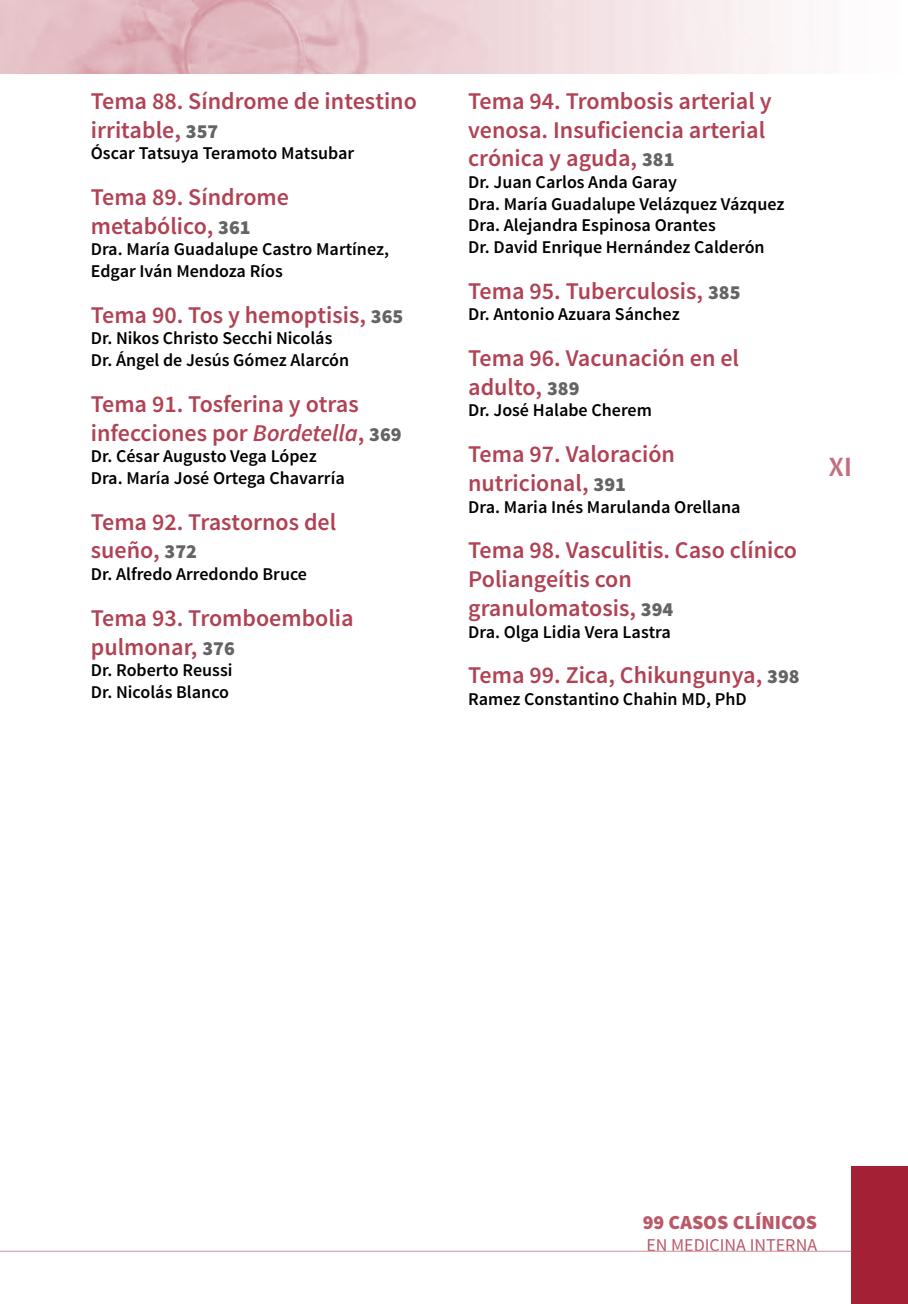
<style>
.page{position:relative;width:908px;height:1304px;background:#fff}
.page>*{position:absolute;margin:0;border:0;box-sizing:border-box;transform-origin:0 0}
.t1{font:500 28px "Amplitude";color:#c36e7c}
.t2{font:600 24px/28.8px "Source Sans Pro";color:#b04254}
.t3{font:900 20px "Source Sans Pro";color:#ba5868}
.t4{font:600 18px/21.6px "Source Sans Pro";color:#000}
.t5{font:18px "Source Sans Pro";color:#ba5868}
.s1{font-weight:900;font-size:20px;color:#636466}
.s2{font-style:italic}
</style>
<div class="page">
<img style="left:0;top:0;width:775px;height:74px">
<hr style="left:0;top:1251px;width:850px;height:1px;background:#d1909a">
<div style="left:850px;top:1166px;width:57px;height:138px;background:#a32035"></div>
<h2 class="t2" style="left:91px;top:87px;width:327px">Tema 88. Síndrome de intestino irritable, <span class="s1">357</span></h2>
<p class="t4" style="left:91px;top:143px;width:265px">Óscar Tatsuya Teramoto Matsubar</p>
<h2 class="t2" style="left:91px;top:183px;width:200px">Tema 89. Síndrome metabólico, <span class="s1">361</span></h2>
<p class="t4" style="left:91px;top:239px;width:300px">Dra. María Guadalupe Castro Martínez,<br>Edgar Iván Mendoza Ríos</p>
<h2 class="t2" style="left:91px;top:301px;width:314px">Tema 90. Tos y hemoptisis, <span class="s1">365</span></h2>
<p class="t4" style="left:91px;top:328px;width:260px">Dr. Nikos Christo Secchi Nicolás<br>Dr. Ángel de Jesús Gómez Alarcón</p>
<h2 class="t2" style="left:91px;top:390px;width:312px">Tema 91. Tosferina y otras infecciones por <span class="s2">Bordetella</span>, <span class="s1">369</span></h2>
<p class="t4" style="left:91px;top:446px;width:255px">Dr. César Augusto Vega López<br>Dra. María José Ortega Chavarría</p>
<h2 class="t2" style="left:91px;top:508px;width:247px">Tema 92. Trastornos del sueño, <span class="s1">372</span></h2>
<p class="t4" style="left:91px;top:564px;width:218px">Dr. Alfredo Arredondo Bruce</p>
<h2 class="t2" style="left:91px;top:604px;width:264px">Tema 93. Tromboembolia pulmonar, <span class="s1">376</span></h2>
<p class="t4" style="left:91px;top:660px;width:143px">Dr. Roberto Reussi<br>Dr. Nicolás Blanco</p>
<h2 class="t2" style="left:468px;top:87px;width:305px">Tema 94. Trombosis arterial y venosa. Insuficiencia arterial crónica y aguda, <span class="s1">381</span></h2>
<p class="t4" style="left:468px;top:172px;width:318px">Dr. Juan Carlos Anda Garay<br>Dra. María Guadalupe Velázquez Vázquez Dra. Alejandra Espinosa Orantes<br>Dr. David Enrique Hernández Calderón</p>
<h2 class="t2" style="left:468px;top:277px;width:274px">Tema 95. Tuberculosis, <span class="s1">385</span></h2>
<p class="t4" style="left:468px;top:304px;width:213px">Dr. Antonio Azuara Sánchez</p>
<h2 class="t2" style="left:468px;top:344px;width:272px">Tema 96. Vacunación en el adulto, <span class="s1">389</span></h2>
<p class="t4" style="left:468px;top:400px;width:185px">Dr. José Halabe Cherem</p>
<h2 class="t2" style="left:468px;top:440px;width:208px">Tema 97. Valoración nutricional, <span class="s1">391</span></h2>
<p class="t4" style="left:468px;top:496px;width:274px">Dra. Maria Inés Marulanda Orellana</p>
<h2 class="t2" style="left:468px;top:537px;width:330px">Tema 98. Vasculitis. Caso clínico<br>Poliangeítis con granulomatosis, <span class="s1">394</span></h2>
<p class="t4" style="left:468px;top:621px;width:204px">Dra. Olga Lidia Vera Lastra</p>
<h2 class="t2" style="left:468px;top:662px;width:333px">Tema 99. Zica, Chikungunya, <span class="s1">398</span></h2>
<p class="t4" style="left:468px;top:689px;width:280px">Ramez Constantino Chahin MD, PhD</p>
<h1 class="t1" style="left:828px;top:451px;width:25px">XI</h1>
<p class="t3" style="left:642px;top:1210px;width:176px">99 CASOS CLÍNICOS</p>
<p class="t5" style="left:646px;top:1234px;width:172px">EN MEDICINA INTERNA</p>
</div>
